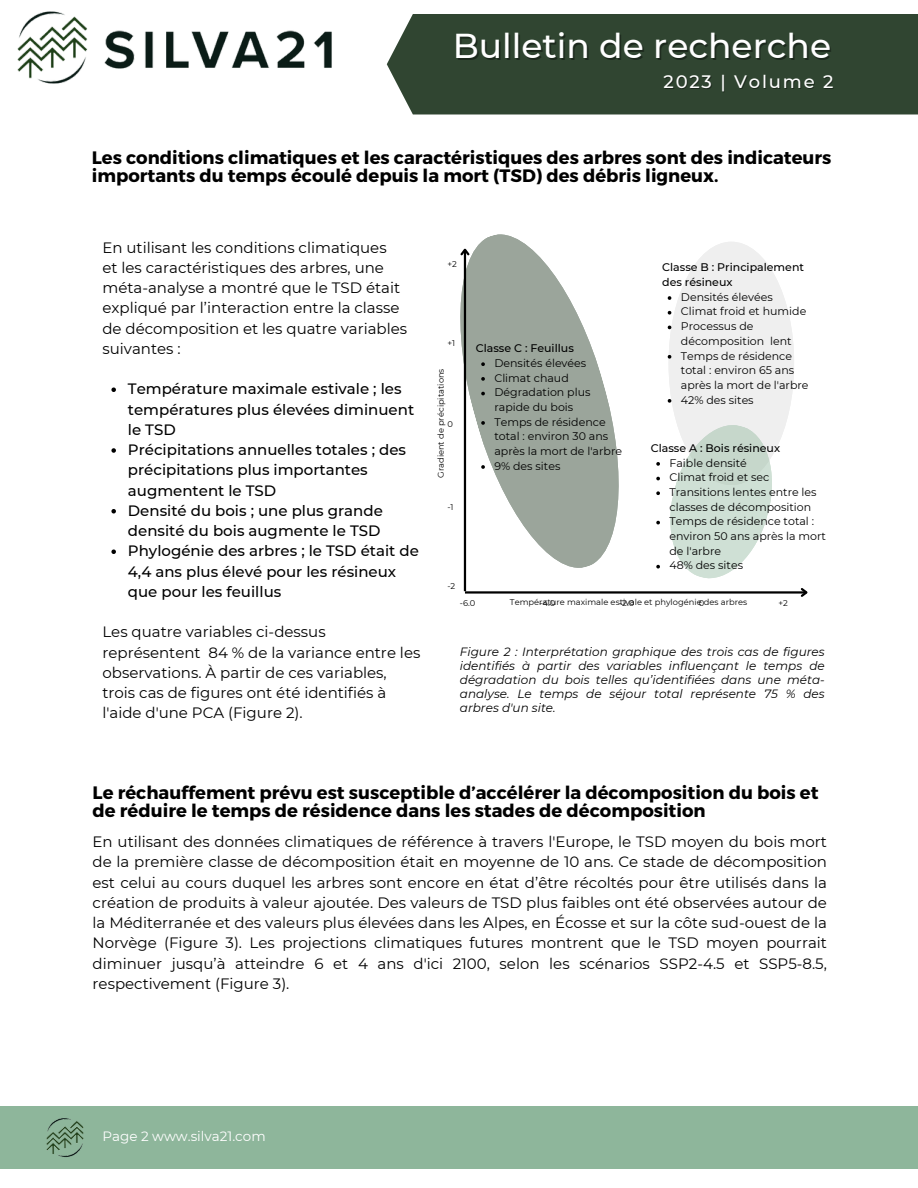
<style>
.page{position:relative;width:918px;height:1188px;background:#fff}
.page>*{position:absolute;margin:0;border:0;box-sizing:border-box;transform-origin:0 0}
.t1{font:500 34.5px "Montserrat";color:#fff}
.t2{font:700 18px/18px "Montserrat";color:#000}
.t3{font:500 18px "Montserrat";letter-spacing:.1em;color:#fff}
.t4{font:15px/20.2px "Montserrat";color:#000}
.t5{font:500 15px/20.2px "Montserrat";color:#000}
.t6{font:13.5px "Montserrat";color:#fff}
.t7{font:italic 12px/14px "Montserrat";color:#000;text-align:justify}
.t8{font:10.95px/14.7px "Montserrat";color:#000}
.t9{font:500 10.95px/14.7px "Montserrat";color:#000}
.t10{font:8.25px "Montserrat";color:#000}
</style>
<div class="page">
<div style="left:0;top:1106px;width:918px;height:63px;background:#8eb69b"></div>
<img style="left:46px;top:1118px;width:38px;height:39px">
<div style="left:387px;top:14px;width:531px;height:101px;background:#304531"></div>
<img style="left:17px;top:11px;width:315px;height:73px">
<hr style="left:465px;top:591px;width:341px;height:3px;background:#000">
<svg style="left:460px;top:234px;width:159px;height:343px"></svg>
<hr style="left:464px;top:250px;width:2px;height:341px;background:#000">
<svg style="left:460px;top:246px;width:12px;height:11px"></svg>
<svg style="left:656px;top:242px;width:152px;height:355px"></svg>
<svg style="left:481px;top:362px;width:4px;height:4px"></svg>
<svg style="left:481px;top:377px;width:4px;height:4px"></svg>
<svg style="left:481px;top:392px;width:4px;height:3px"></svg>
<svg style="left:481px;top:421px;width:4px;height:4px"></svg>
<svg style="left:481px;top:465px;width:4px;height:4px"></svg>
<svg style="left:111px;top:388px;width:5px;height:4px"></svg>
<svg style="left:111px;top:448px;width:5px;height:5px"></svg>
<svg style="left:111px;top:509px;width:5px;height:5px"></svg>
<svg style="left:111px;top:550px;width:5px;height:4px"></svg>
<h1 class="t1" style="left:453px;top:25px;width:380px">Bulletin de recherche</h1>
<h2 class="t3" style="left:664px;top:71px;width:171px">2023 | Volume 2</h2>
<p class="t2" style="left:92px;top:147px;width:741px">Les conditions climatiques et les caractéristiques des arbres sont des indicateurs importants du temps écoulé depuis la mort (TSD) des débris ligneux.</p>
<p class="t4" style="left:102px;top:237px;width:306px">En utilisant les conditions climatiques<br>et les caractéristiques des arbres, une méta-analyse a montré que le TSD était expliqué par l’interaction entre la classe de décomposition et les quatre variables suivantes :</p>
<p class="t5" style="left:128px;top:379px;width:288px">Température maximale estivale ; les températures plus élevées diminuent le TSD</p>
<p class="t5" style="left:128px;top:440px;width:280px">Précipitations annuelles totales ; des précipitations plus importantes augmentent le TSD</p>
<p class="t5" style="left:128px;top:500px;width:256px">Densité du bois ; une plus grande densité du bois augmente le TSD</p>
<h6 class="t5" style="left:128px;top:541px;width:292px">Phylogénie des arbres ; le TSD était de<br>4,4 ans plus élevé pour les résineux que pour les feuillus</h6>
<h2 class="t4" style="left:102px;top:622px;width:319px">Les quatre variables ci-dessus représentent 84 % de la variance entre les observations. À partir de ces variables, trois cas de figures ont été identifiés à l'aide d'une PCA (Figure 2).</h2>
<p class="t10" style="left:447px;top:259px;width:11px">+2</p>
<p class="t10" style="left:447px;top:338px;width:9px">+1</p>
<p class="t10" style="left:436px;top:478px;width:111px;rotate:-90deg">Gradient de précipitations</p>
<p class="t10" style="left:447px;top:419px;width:7px">0</p>
<p class="t10" style="left:447px;top:502px;width:8px">-1</p>
<p class="t9" style="left:476px;top:341px;width:100px">Classe C : Feuillus</p>
<p class="t8" style="left:494px;top:356px;width:93px">Densités élevées</p>
<p class="t8" style="left:494px;top:370px;width:76px">Climat chaud</p>
<h5 class="t8" style="left:494px;top:385px;width:98px">Dégradation plus rapide du bois</h5>
<p class="t8" style="left:494px;top:414px;width:129px">Temps de résidence total : environ 30 ans après la mort de l'arbre</p>
<p class="t8" style="left:494px;top:458px;width:67px">9% des sites</p>
<p class="t10" style="left:447px;top:581px;width:9px">-2</p>
<p class="t9" style="left:662px;top:260px;width:143px">Classe B : Principalement des résineux</p>
<p class="t8" style="left:681px;top:290px;width:93px">Densités élevées</p>
<h5 class="t8" style="left:681px;top:304px;width:127px">Climat froid et humide</h5>
<p class="t8" style="left:681px;top:319px;width:112px">Processus de décomposition lent</p>
<p class="t8" style="left:681px;top:348px;width:129px">Temps de résidence total : environ 65 ans après la mort de l'arbre</p>
<p class="t8" style="left:681px;top:392px;width:74px">42% des sites</p>
<p class="t9" style="left:651px;top:441px;width:131px">Classe A : Bois résineux</p>
<p class="t8" style="left:670px;top:455px;width:79px">Faible densité</p>
<h3 class="t8" style="left:670px;top:470px;width:102px">Climat froid et sec</h3>
<p class="t8" style="left:670px;top:485px;width:149px">Transitions lentes entre les classes de décomposition</p>
<p class="t8" style="left:670px;top:514px;width:158px">Temps de résidence total : environ 50 ans après la mort de l'arbre</p>
<p class="t8" style="left:670px;top:558px;width:75px">48% des sites</p>
<p class="t10" style="left:510px;top:597px;width:239px">Température maximale estivale et phylogénie des arbres</p>
<p class="t10" style="left:460px;top:598px;width:17px">-6.0</p>
<p class="t10" style="left:540px;top:598px;width:17px">-4.0</p>
<p class="t10" style="left:619px;top:598px;width:17px">-2.0</p>
<h5 class="t10" style="left:699px;top:598px;width:7px">0</h5>
<p class="t10" style="left:778px;top:598px;width:11px">+2</p>
<h3 class="t7" style="left:460px;top:644px;width:366px">Figure 2 : Interprétation graphique des trois cas de figures identifiés à partir des variables influençant le temps de dégradation du bois telles qu’identifiées dans une méta&shy;analyse. Le temps de séjour total représente 75 % des arbres d'un site.</h3>
<h4 class="t2" style="left:93px;top:782px;width:728px">Le réchauffement prévu est susceptible d’accélérer la décomposition du bois et de réduire le temps de résidence dans les stades de décomposition</h4>
<p class="t4" style="left:93px;top:832px;width:736px;text-align:justify">En utilisant des données climatiques de référence à travers l'Europe, le TSD moyen du bois mort de la première classe de décomposition était en moyenne de 10 ans. Ce stade de décomposition est celui au cours duquel les arbres sont encore en état d’être récoltés pour être utilisés dans la création de produits à valeur ajoutée. Des valeurs de TSD plus faibles ont été observées autour de la Méditerranée et des valeurs plus élevées dans les Alpes, en Écosse et sur la côte sud-ouest de la Norvège (Figure 3). Les projections climatiques futures montrent que le TSD moyen pourrait diminuer jusqu’à atteindre 6 et 4 ans d'ici 2100, selon les scénarios SSP2-4.5 et SSP5-8.5, respectivement (Figure 3).</p>
<h3 class="t6" style="left:102px;top:1128px;width:165px">Page 2 www.silva21.com</h3>
</div>
